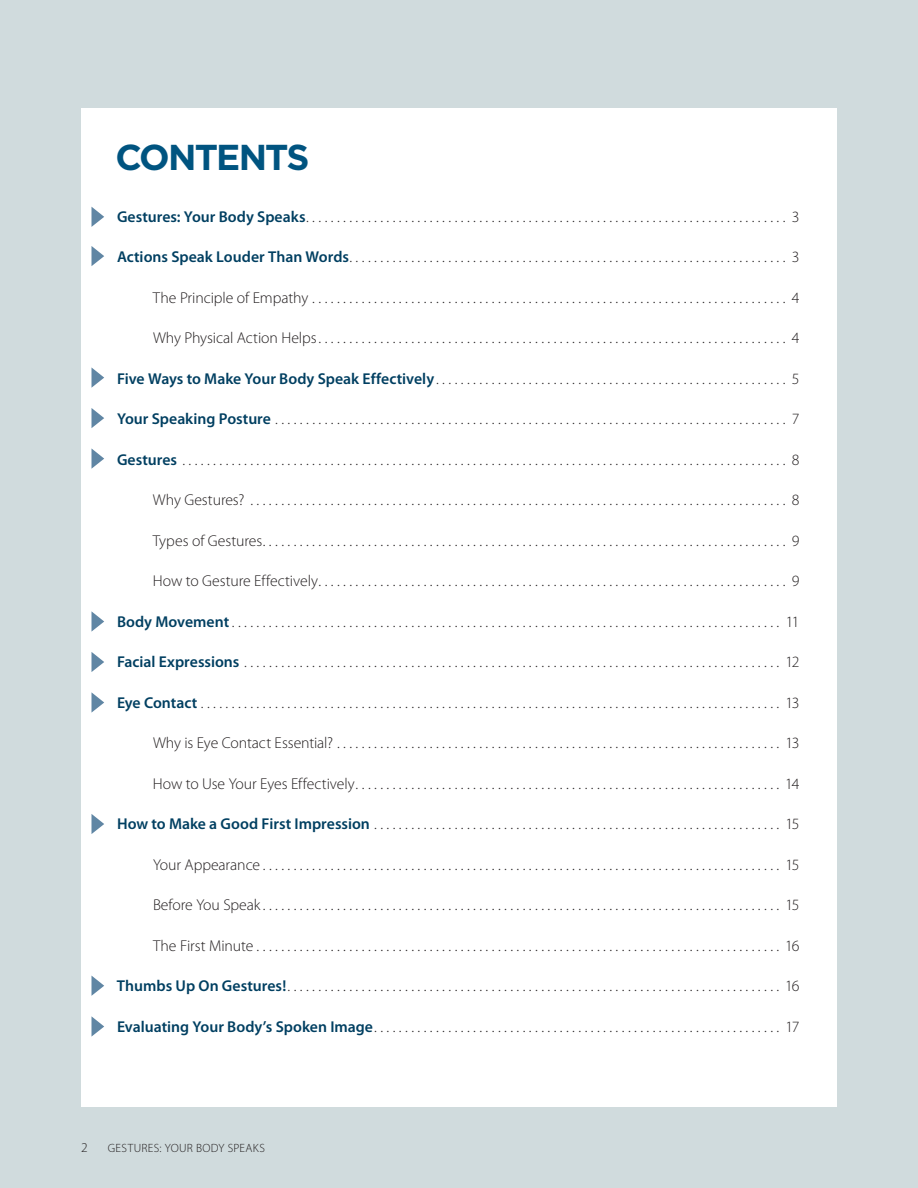
<style>
.page{position:relative;width:918px;height:1188px;background:#d0dbdd}
.page>*{position:absolute;margin:0;border:0;box-sizing:border-box;transform-origin:0 0}
.t1{font:700 36px "Gotham";letter-spacing:-.055em;color:#005480}
.t2{font:300 15.75px "Myriad Pro";letter-spacing:-.005em;color:#231f20}
.t3{font:300 13.5px "Myriad Pro";color:#231f20}
.t4{font:300 12px "Myriad Pro";letter-spacing:.025em;color:#231f20}
.s1{font-weight:600;color:#003f61}
</style>
<div class="page">
<div style="left:81px;top:108px;width:756px;height:999px;background:#fff"></div>
<svg style="left:92px;top:207px;width:12px;height:20px"></svg>
<svg style="left:92px;top:246px;width:12px;height:20px"></svg>
<svg style="left:92px;top:368px;width:12px;height:19px"></svg>
<svg style="left:92px;top:408px;width:12px;height:20px"></svg>
<svg style="left:92px;top:449px;width:12px;height:19px"></svg>
<svg style="left:92px;top:612px;width:12px;height:19px"></svg>
<svg style="left:92px;top:652px;width:12px;height:20px"></svg>
<svg style="left:92px;top:693px;width:12px;height:19px"></svg>
<svg style="left:92px;top:814px;width:12px;height:20px"></svg>
<svg style="left:92px;top:976px;width:12px;height:20px"></svg>
<svg style="left:92px;top:1017px;width:12px;height:19px"></svg>
<h1 class="t1" style="left:116px;top:133px;width:196px">CONTENTS</h1>
<p class="t2" style="left:117px;top:208px;width:664px"><span class="s1">Gestures: Your Body Speaks</span> . . . . . . . . . . . . . . . . . . . . . . . . . . . . . . . . . . . . . . . . . . . . . . . . . . . . . . . . . . . . . . . . . . . . . . . . . . . . .</p>
<p class="t2" style="left:792px;top:208px;width:9px">3</p>
<p class="t2" style="left:117px;top:248px;width:664px"><span class="s1">Actions Speak Louder Than Words</span> . . . . . . . . . . . . . . . . . . . . . . . . . . . . . . . . . . . . . . . . . . . . . . . . . . . . . . . . . . . . . . . . . . . . . .</p>
<p class="t2" style="left:792px;top:248px;width:9px">3</p>
<p class="t2" style="left:153px;top:289px;width:628px">The Principle of Empathy . . . . . . . . . . . . . . . . . . . . . . . . . . . . . . . . . . . . . . . . . . . . . . . . . . . . . . . . . . . . . . . . . . . . . . . . . . . .</p>
<p class="t2" style="left:792px;top:289px;width:9px">4</p>
<p class="t2" style="left:153px;top:329px;width:628px">Why Physical Action Helps . . . . . . . . . . . . . . . . . . . . . . . . . . . . . . . . . . . . . . . . . . . . . . . . . . . . . . . . . . . . . . . . . . . . . . . . . . .</p>
<p class="t2" style="left:792px;top:329px;width:9px">4</p>
<p class="t2" style="left:117px;top:370px;width:664px"><span class="s1">Five Ways to Make Your Body Speak Effectively</span> . . . . . . . . . . . . . . . . . . . . . . . . . . . . . . . . . . . . . . . . . . . . . . . . . . . . . . . .</p>
<p class="t2" style="left:792px;top:370px;width:9px">5</p>
<p class="t2" style="left:117px;top:410px;width:664px"><span class="s1">Your Speaking Posture</span> . . . . . . . . . . . . . . . . . . . . . . . . . . . . . . . . . . . . . . . . . . . . . . . . . . . . . . . . . . . . . . . . . . . . . . . . . . . . . . . . . .</p>
<p class="t2" style="left:792px;top:410px;width:9px">7</p>
<p class="t2" style="left:117px;top:451px;width:664px"><span class="s1">Gestures</span> . . . . . . . . . . . . . . . . . . . . . . . . . . . . . . . . . . . . . . . . . . . . . . . . . . . . . . . . . . . . . . . . . . . . . . . . . . . . . . . . . . . . . . . . . . . . . . . . .</p>
<p class="t2" style="left:792px;top:451px;width:9px">8</p>
<p class="t2" style="left:153px;top:491px;width:628px">Why Gestures? . . . . . . . . . . . . . . . . . . . . . . . . . . . . . . . . . . . . . . . . . . . . . . . . . . . . . . . . . . . . . . . . . . . . . . . . . . . . . . . . . . . . . .</p>
<p class="t2" style="left:792px;top:491px;width:9px">8</p>
<p class="t2" style="left:153px;top:532px;width:628px">Types of Gestures . . . . . . . . . . . . . . . . . . . . . . . . . . . . . . . . . . . . . . . . . . . . . . . . . . . . . . . . . . . . . . . . . . . . . . . . . . . . . . . . . . . .</p>
<p class="t2" style="left:792px;top:532px;width:9px">9</p>
<p class="t2" style="left:153px;top:572px;width:628px">How to Gesture Effectively . . . . . . . . . . . . . . . . . . . . . . . . . . . . . . . . . . . . . . . . . . . . . . . . . . . . . . . . . . . . . . . . . . . . . . . . . . .</p>
<p class="t2" style="left:792px;top:572px;width:9px">9</p>
<p class="t2" style="left:117px;top:613px;width:658px"><span class="s1">Body Movement</span> . . . . . . . . . . . . . . . . . . . . . . . . . . . . . . . . . . . . . . . . . . . . . . . . . . . . . . . . . . . . . . . . . . . . . . . . . . . . . . . . . . . . . . . .</p>
<p class="t2" style="left:786px;top:613px;width:15px">11</p>
<p class="t2" style="left:117px;top:653px;width:658px"><span class="s1">Facial Expressions</span> . . . . . . . . . . . . . . . . . . . . . . . . . . . . . . . . . . . . . . . . . . . . . . . . . . . . . . . . . . . . . . . . . . . . . . . . . . . . . . . . . . . . . .</p>
<p class="t2" style="left:785px;top:653px;width:16px">12</p>
<p class="t2" style="left:117px;top:694px;width:658px"><span class="s1">Eye Contact</span> . . . . . . . . . . . . . . . . . . . . . . . . . . . . . . . . . . . . . . . . . . . . . . . . . . . . . . . . . . . . . . . . . . . . . . . . . . . . . . . . . . . . . . . . . . . . .</p>
<p class="t2" style="left:785px;top:694px;width:16px">13</p>
<p class="t2" style="left:153px;top:734px;width:622px">Why is Eye Contact Essential? . . . . . . . . . . . . . . . . . . . . . . . . . . . . . . . . . . . . . . . . . . . . . . . . . . . . . . . . . . . . . . . . . . . . . . .</p>
<p class="t2" style="left:785px;top:734px;width:16px">13</p>
<p class="t2" style="left:153px;top:775px;width:622px">How to Use Your Eyes Effectively . . . . . . . . . . . . . . . . . . . . . . . . . . . . . . . . . . . . . . . . . . . . . . . . . . . . . . . . . . . . . . . . . . . .</p>
<p class="t2" style="left:785px;top:775px;width:16px">14</p>
<p class="t2" style="left:117px;top:815px;width:658px"><span class="s1">How to Make a Good First Impression</span> . . . . . . . . . . . . . . . . . . . . . . . . . . . . . . . . . . . . . . . . . . . . . . . . . . . . . . . . . . . . . . . . .</p>
<p class="t2" style="left:785px;top:815px;width:16px">15</p>
<p class="t2" style="left:153px;top:856px;width:622px">Your Appearance . . . . . . . . . . . . . . . . . . . . . . . . . . . . . . . . . . . . . . . . . . . . . . . . . . . . . . . . . . . . . . . . . . . . . . . . . . . . . . . . . . .</p>
<p class="t2" style="left:785px;top:856px;width:16px">15</p>
<p class="t2" style="left:153px;top:896px;width:622px">Before You Speak . . . . . . . . . . . . . . . . . . . . . . . . . . . . . . . . . . . . . . . . . . . . . . . . . . . . . . . . . . . . . . . . . . . . . . . . . . . . . . . . . . .</p>
<p class="t2" style="left:785px;top:896px;width:16px">15</p>
<p class="t2" style="left:153px;top:937px;width:622px">The First Minute . . . . . . . . . . . . . . . . . . . . . . . . . . . . . . . . . . . . . . . . . . . . . . . . . . . . . . . . . . . . . . . . . . . . . . . . . . . . . . . . . . . .</p>
<p class="t2" style="left:785px;top:937px;width:16px">16</p>
<p class="t2" style="left:117px;top:977px;width:658px"><span class="s1">Thumbs Up On Gestures!</span> . . . . . . . . . . . . . . . . . . . . . . . . . . . . . . . . . . . . . . . . . . . . . . . . . . . . . . . . . . . . . . . . . . . . . . . . . . . . . . .</p>
<p class="t2" style="left:785px;top:977px;width:16px">16</p>
<p class="t2" style="left:117px;top:1018px;width:658px"><span class="s1">Evaluating Your Body’s Spoken Image</span> . . . . . . . . . . . . . . . . . . . . . . . . . . . . . . . . . . . . . . . . . . . . . . . . . . . . . . . . . . . . . . . . .</p>
<p class="t2" style="left:786px;top:1018px;width:15px">17</p>
<p class="t3" style="left:81px;top:1140px;width:8px">2</p>
<p class="t4" style="left:108px;top:1141px;width:159px">GESTURES: YOUR BODY SPEAKS</p>
</div>
